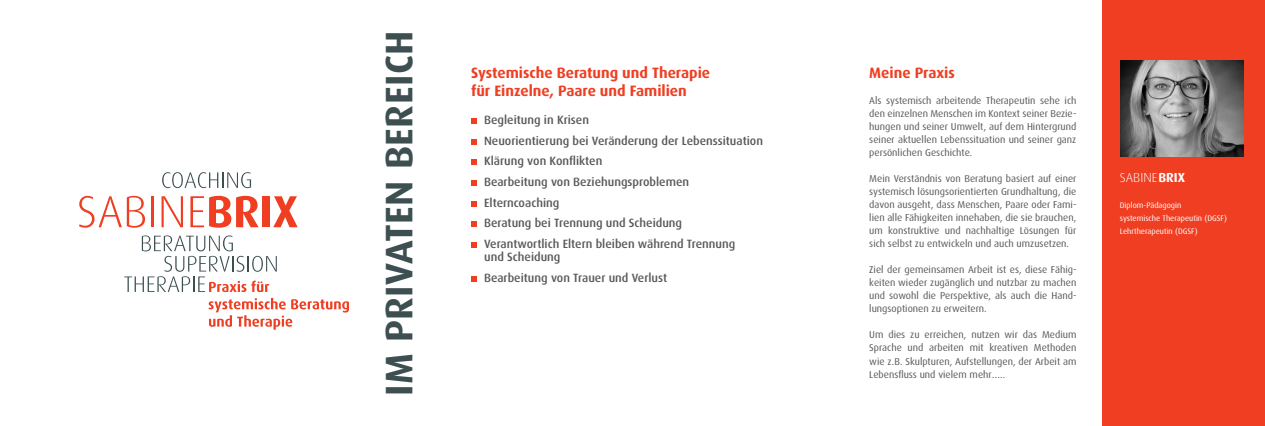
<style>
.page{position:relative;width:1265px;height:426px;background:#fff}
.page>*{position:absolute;margin:0;border:0;box-sizing:border-box;transform-origin:0 0}
.t1{font:700 38.5px "Dax";letter-spacing:.01em;color:#3d4f51}
.t2{font:700 15px/18px "Dax";color:#ef3e22}
.t3{font:300 13px "Dax";color:#fff}
.t4{font:500 12px/20.6px "Dax";color:#57585a}
.t5{font:10px/13px "Dax";color:#57585a;text-align:justify}
.t6{font:8px/13px "Dax";color:#fff}
.s1{font-weight:700}
</style>
<div class="page">
<svg style="left:471px;top:118px;width:6px;height:6px"></svg>
<svg style="left:471px;top:139px;width:6px;height:5px"></svg>
<svg style="left:471px;top:159px;width:6px;height:6px"></svg>
<svg style="left:471px;top:180px;width:6px;height:6px"></svg>
<svg style="left:471px;top:201px;width:6px;height:5px"></svg>
<svg style="left:471px;top:221px;width:6px;height:6px"></svg>
<svg style="left:471px;top:242px;width:6px;height:5px"></svg>
<svg style="left:471px;top:276px;width:6px;height:5px"></svg>
<div style="left:1102px;top:0;width:162px;height:425px;background:#ef3e22"></div>
<svg style="left:79px;top:195px;width:66px;height:32px"></svg>
<hr style="left:151px;top:196px;width:3px;height:31px;background:#ef3e22">
<svg style="left:161px;top:196px;width:22px;height:31px"></svg>
<svg style="left:190px;top:195px;width:69px;height:32px"></svg>
<div style="left:262px;top:196px;width:8px;height:31px;background:#ef3e22"></div>
<svg style="left:273px;top:196px;width:24px;height:31px"></svg>
<svg style="left:162px;top:172px;width:89px;height:16px"></svg>
<svg style="left:124px;top:235px;width:225px;height:94px"></svg>
<img style="left:1120px;top:61px;width:122px;height:95px">
<h1 class="t1" style="left:377px;top:395px;width:366px;rotate:-90deg">IM PRIVATEN BEREICH</h1>
<h2 class="t2" style="left:471px;top:64px;width:240px">Systemische Beratung und Therapie für Einzelne, Paare und Familien</h2>
<p class="t4" style="left:484px;top:109px;width:280px">Begleitung in Krisen<br>Neuorientierung bei Veränderung der Lebenssituation Klärung von Konflikten<br>Bearbeitung von Beziehungsproblemen Elterncoaching<br>Beratung bei Trennung und Scheidung<br>Verantwortlich Eltern bleiben während Trennung</p>
<p class="t4" style="left:484px;top:246px;width:184px">und Scheidung<br>Bearbeitung von Trauer und Verlust</p>
<h2 class="t2" style="left:869px;top:64px;width:87px">Meine Praxis</h2>
<p class="t5" style="left:869px;top:94px;width:209px">Als systemisch arbeitende Therapeutin sehe ich den einzelnen Menschen im Kontext seiner Bezie&shy;hungen und seiner Umwelt, auf dem Hintergrund seiner aktuellen Lebenssituation und seiner ganz persönlichen Geschichte.</p>
<p class="t5" style="left:869px;top:172px;width:209px">Mein Verständnis von Beratung basiert auf einer systemisch lösungsorientierten Grundhaltung, die davon ausgeht, dass Menschen, Paare oder Fami&shy;lien alle Fähigkeiten innehaben, die sie brauchen, um konstruktive und nachhaltige Lösungen für sich selbst zu entwickeln und auch umzusetzen.</p>
<p class="t5" style="left:869px;top:263px;width:209px">Ziel der gemeinsamen Arbeit ist es, diese Fähig&shy;keiten wieder zugänglich und nutzbar zu machen und sowohl die Perspektive, als auch die Hand&shy;lungsoptionen zu erweitern.</p>
<p class="t5" style="left:869px;top:328px;width:209px">Um dies zu erreichen, nutzen wir das Medium Sprache und arbeiten mit kreativen Methoden wie z.B. Skulpturen, Aufstellungen, der Arbeit am Lebensfluss und vielem mehr…..</p>
<h3 class="t3" style="left:1119px;top:170px;width:67px">SABINE<span class="s1">BRIX</span></h3>
<p class="t6" style="left:1119px;top:199px;width:108px">Diplom-Pädagogin<br>systemische Therapeutin (DGSF)<br>Lehrtherapeutin (DGSF)</p>
</div>
